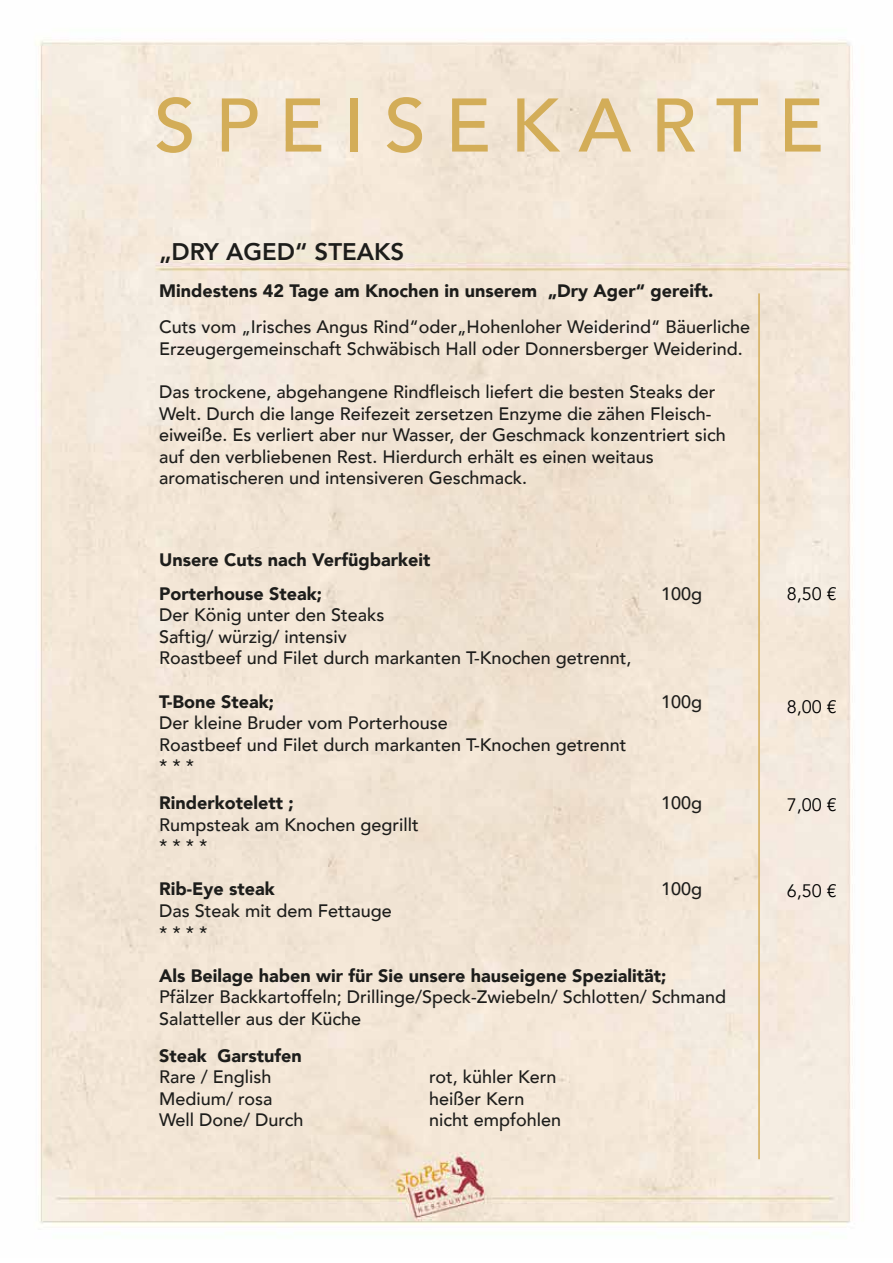
<style>
.page{position:relative;width:893px;height:1263px;background:#fff}
.page>*{position:absolute;margin:0;border:0;box-sizing:border-box;transform-origin:0 0}
.t1{font:500 75px "Avenir";color:#d3ad58}
.t2{font:800 24px "Avenir";color:#1d1d1b}
.t3{font:500 18px/21.6px "Avenir";color:#1d1d1b}
.t4{font:900 18px/33.6px "Avenir";color:#1d1d1b}
.t5{font:18px "Avenir";color:#000}
</style>
<div class="page">
<img style="left:35px;top:39px;width:818px;height:1186px">
<hr style="left:758px;top:293px;width:2px;height:866px;background:#d3ad58">
<h1 class="t1" style="left:154px;top:61px;width:671px">S P E I S E K A R T E</h1>
<h2 class="t2" style="left:159px;top:233px;width:247px">„DRY AGED“ STEAKS</h2>
<p class="t4" style="left:159px;top:273px;width:556px">Mindestens 42 Tage am Knochen in unserem „Dry Ager“ gereift.</p>
<p class="t3" style="left:159px;top:315px;width:592px">Cuts vom „Irisches Angus Rind“oder„Hohenloher Weiderind“ Bäuerliche<br>Erzeugergemeinschaft Schwäbisch Hall oder Donnersberger Weiderind.</p>
<p class="t3" style="left:159px;top:380px;width:568px">Das trockene, abgehangene Rindfleisch liefert die besten Steaks der Welt. Durch die lange Reifezeit zersetzen Enzyme die zähen Fleisch&shy;eiweiße. Es verliert aber nur Wasser, der Geschmack konzentriert sich auf den verbliebenen Rest. Hierdurch erhält es einen weitaus aromatischeren und intensiveren Geschmack.</p>
<p class="t4" style="left:159px;top:542px;width:273px">Unsere Cuts nach Verfügbarkeit<br>Porterhouse Steak;</p>
<p class="t3" style="left:661px;top:582px;width:43px">100g</p>
<p class="t3" style="left:159px;top:603px;width:474px">Der König unter den Steaks<br>Saftig/ würzig/ intensiv<br>Roastbeef und Filet durch markanten T-Knochen getrennt,</p>
<p class="t4" style="left:159px;top:684px;width:116px">T-Bone Steak;</p>
<p class="t3" style="left:661px;top:690px;width:43px">100g</p>
<p class="t3" style="left:159px;top:711px;width:469px">Der kleine Bruder vom Porterhouse<br>Roastbeef und Filet durch markanten T-Knochen getrennt * * *</p>
<p class="t4" style="left:159px;top:785px;width:136px">Rinderkotelett ;</p>
<p class="t3" style="left:661px;top:791px;width:43px">100g</p>
<p class="t3" style="left:159px;top:813px;width:261px">Rumpsteak am Knochen gegrillt * * * *</p>
<p class="t4" style="left:159px;top:872px;width:117px">Rib-Eye steak</p>
<p class="t3" style="left:661px;top:877px;width:43px">100g</p>
<p class="t3" style="left:159px;top:899px;width:234px">Das Steak mit dem Fettauge * * * *</p>
<p class="t4" style="left:159px;top:958px;width:509px">Als Beilage haben wir für Sie unsere hauseigene Spezialität;</p>
<p class="t3" style="left:159px;top:985px;width:569px">Pfälzer Backkartoffeln; Drillinge/Speck-Zwiebeln/ Schlotten/ Schmand<br>Salatteller aus der Küche</p>
<p class="t4" style="left:159px;top:1038px;width:144px">Steak Garstufen</p>
<p class="t3" style="left:159px;top:1065px;width:114px">Rare / English</p>
<p class="t3" style="left:429px;top:1065px;width:129px">rot, kühler Kern</p>
<p class="t3" style="left:159px;top:1087px;width:115px">Medium/ rosa</p>
<p class="t3" style="left:429px;top:1087px;width:97px">heißer Kern</p>
<p class="t3" style="left:159px;top:1108px;width:146px">Well Done/ Durch</p>
<p class="t3" style="left:429px;top:1108px;width:134px">nicht empfohlen</p>
<p class="t5" style="left:787px;top:583px;width:52px">8,50 €</p>
<p class="t5" style="left:787px;top:696px;width:52px">8,00 €</p>
<p class="t5" style="left:787px;top:794px;width:52px">7,00 €</p>
<p class="t5" style="left:787px;top:880px;width:52px">6,50 €</p>
</div>
